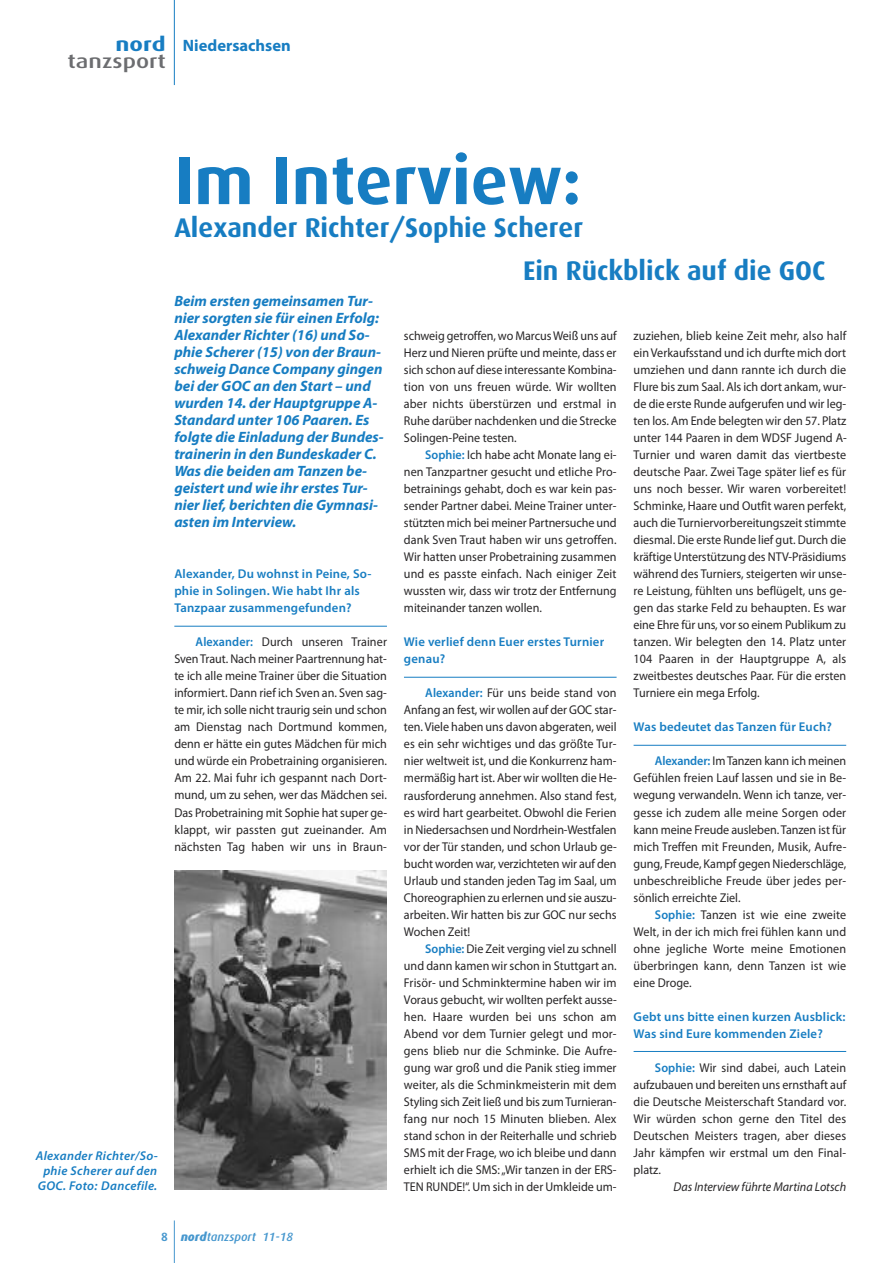
<style>
.page{position:relative;width:893px;height:1263px;background:#fff}
.page>*{position:absolute;margin:0;border:0;box-sizing:border-box;transform-origin:0 0}
.t1{font:700 67.5px "Dax";color:#177dc2}
.t2{font:700 27px/42.8px "Dax";color:#177dc2}
.t3{font:500 19.5px "Dax";color:#6c6d70;scale:1.25 1}
.t4{font:700 19.5px "Dax";color:#177dc2;scale:1.25 1}
.t5{font:700 16.5px "Myriad Pro";color:#177dc2}
.t6{font:italic 700 15px/17px "Myriad Pro";color:#177dc2}
.t7{font:12.75px/17px "Myriad Pro";color:#272526;text-align:justify;scale:.95 1}
.t8{font:600 12.75px/17px "Myriad Pro";letter-spacing:.015em;color:#177dc2}
.t9{font:italic 600 12.75px/14.9px "Myriad Pro";letter-spacing:.025em;color:#177dc2;text-align:center}
.t10{font:italic 12.75px "Myriad Pro";color:#272526;scale:.95 1}
.t11{font:italic 500 12px "Dax";color:#4697ce}
.s1{font-weight:600;color:#177dc2}
.s2{font-weight:700;font-style:normal}
.s3{font-weight:800}
</style>
<div class="page">
<hr style="left:174px;top:626px;width:213px;height:1px;background:#177dc2">
<hr style="left:404px;top:677px;width:213px;height:1px;background:#177dc2">
<hr style="left:634px;top:745px;width:212px;height:1px;background:#177dc2">
<hr style="left:634px;top:1051px;width:212px;height:1px;background:#177dc2">
<hr style="left:174px;top:1220px;width:1px;height:43px;background:#4697ce">
<hr style="left:174px;top:0;width:1px;height:85px;background:#177dc2">
<img style="left:174px;top:871px;width:213px;height:319px">
<h3 class="t4" style="left:116px;top:33px;width:42px">nord</h3>
<h3 class="t3" style="left:68px;top:50px;width:80px">tanzsport</h3>
<p class="t5" style="left:183px;top:39px;width:110px">Niedersachsen</p>
<p class="t9" style="left:36px;top:1149px;width:124px">Alexander Richter/So&shy;phie Scherer auf den<br>GOC. Foto: Dancefile.</p>
<h1 class="t1" style="left:174px;top:143px;width:408px">Im Interview:</h1>
<h2 class="t2" style="left:523px;top:207px;width:304px;text-indent:-349px">Alexander Richter/Sophie Scherer<br>Ein Rückblick auf die GOC</h2>
<p class="t6" style="left:174px;top:294px;width:211px">Beim ersten gemeinsamen Tur&shy;nier sorgten sie für einen Erfolg:<br>Alexander Richter (16) und So&shy;phie Scherer (15) von der Braun&shy;schweig Dance Company gingen bei der GOC an den Start – und wurden 14. der Hauptgruppe A-<br>Standard unter 106 Paaren. Es folgte die Einladung der Bundes&shy;trainerin in den Bundeskader C.<br>Was die beiden am Tanzen be&shy;geistert und wie ihr erstes Tur&shy;nier lief, berichten die Gymnasi&shy;asten im Interview.</p>
<p class="t8" style="left:174px;top:567px;width:199px">Alexander, Du wohnst in Peine, So&shy;phie in Solingen. Wie habt Ihr als<br>Tanzpaar zusammengefunden?</p>
<p class="t7" style="left:174px;top:635px;width:226px;text-indent:21px"><span class="s1">Alexander:</span> Durch unseren Trainer SvenTraut. Nach meiner Paartrennung hat&shy;te ich alle meine Trainer über die Situation informiert. Dann rief ich Sven an. Sven sag&shy;te mir, ich solle nicht traurig sein und schon am Dienstag nach Dortmund kommen, denn er hätte ein gutes Mädchen für mich und würde ein Probetraining organisieren.<br>Am 22. Mai fuhr ich gespannt nach Dort&shy;mund, um zu sehen, wer das Mädchen sei.<br>Das Probetraining mit Sophie hat super ge&shy;klappt, wir passten gut zueinander. Am nächsten Tag haben wir uns in Braun-</p>
<p class="t7" style="left:404px;top:328px;width:225px">schweig getroffen, wo MarcusWeiß uns auf Herz und Nieren prüfte und meinte, dass er sich schon auf diese interessante Kombina&shy;tion von uns freuen würde. Wir wollten aber nichts überstürzen und erstmal in Ruhe darüber nachdenken und die Strecke Solingen-Peine testen.</p>
<p class="t7" style="left:404px;top:447px;width:225px;text-indent:21px"><span class="s1">Sophie:</span> Ich habe acht Monate lang ei&shy;nen Tanzpartner gesucht und etliche Pro&shy;betrainings gehabt, doch es war kein pas&shy;sender Partner dabei. Meine Trainer unter&shy;stützten mich bei meiner Partnersuche und dank Sven Traut haben wir uns getroffen.<br>Wir hatten unser Probetraining zusammen und es passte einfach. Nach einiger Zeit wussten wir, dass wir trotz der Entfernung miteinander tanzen wollen.</p>
<p class="t8" style="left:404px;top:635px;width:202px">Wie verlief denn Euer erstes Turnier genau?</p>
<p class="t7" style="left:404px;top:686px;width:226px;text-indent:21px"><span class="s1">Alexander:</span> Für uns beide stand von Anfang an fest, wir wollen auf der GOC star&shy;ten. Viele haben uns davon abgeraten, weil es ein sehr wichtiges und das größte Tur&shy;nier weltweit ist, und die Konkurrenz ham&shy;mermäßig hart ist. Aber wir wollten die He&shy;rausforderung annehmen. Also stand fest, es wird hart gearbeitet. Obwohl die Ferien in Niedersachsen und Nordrhein-Westfalen vor der Tür standen, und schon Urlaub ge&shy;bucht worden war, verzichteten wir auf den Urlaub und standen jeden Tag im Saal, um Choreographien zu erlernen und sie auszu&shy;arbeiten. Wir hatten bis zur GOC nur sechs Wochen Zeit!</p>
<p class="t7" style="left:404px;top:941px;width:226px;text-indent:21px"><span class="s1">Sophie:</span> Die Zeit verging viel zu schnell und dann kamen wir schon in Stuttgart an.<br>Frisör- und Schminktermine haben wir im Voraus gebucht, wir wollten perfekt ausse&shy;hen. Haare wurden bei uns schon am Abend vor dem Turnier gelegt und mor&shy;gens blieb nur die Schminke. Die Aufre&shy;gung war groß und die Panik stieg immer weiter, als die Schminkmeisterin mit dem Styling sich Zeit ließ und bis zumTurnieran&shy;fang nur noch 15 Minuten blieben. Alex stand schon in der Reiterhalle und schrieb SMS mit der Frage, wo ich bleibe und dann erhielt ich die SMS:„Wir tanzen in der ERS-TEN RUNDE!“. Um sich in der Umkleide um-</p>
<p class="t7" style="left:634px;top:328px;width:226px">zuziehen, blieb keine Zeit mehr, also half ein Verkaufsstand und ich durfte mich dort umziehen und dann rannte ich durch die Flure bis zum Saal. Als ich dort ankam, wur&shy;de die erste Runde aufgerufen und wir leg&shy;ten los. Am Ende belegten wir den 57. Platz unter 144 Paaren in dem WDSF Jugend A-Turnier und waren damit das viertbeste deutsche Paar. Zwei Tage später lief es für uns noch besser. Wir waren vorbereitet!<br>Schminke, Haare und Outfit waren perfekt, auch die Turniervorbereitungszeit stimmte diesmal. Die erste Runde lief gut. Durch die kräftige Unterstützung des NTV-Präsidiums während des Turniers, steigerten wir unse&shy;re Leistung, fühlten uns beflügelt, uns ge&shy;gen das starke Feld zu behaupten. Es war eine Ehre für uns, vor so einem Publikum zu tanzen. Wir belegten den 14. Platz unter 104 Paaren in der Hauptgruppe A, als zweitbestes deutsches Paar. Für die ersten Turniere ein mega Erfolg.</p>
<p class="t8" style="left:634px;top:720px;width:200px">Was bedeutet das Tanzen für Euch?</p>
<p class="t7" style="left:634px;top:754px;width:226px;text-indent:21px"><span class="s1">Alexander:</span> ImTanzen kann ich meinen Gefühlen freien Lauf lassen und sie in Be&shy;wegung verwandeln. Wenn ich tanze, ver&shy;gesse ich zudem alle meine Sorgen oder kann meine Freude ausleben. Tanzen ist für mich Treffen mit Freunden, Musik, Aufre&shy;gung, Freude, Kampf gegen Niederschläge, unbeschreibliche Freude über jedes per&shy;sönlich erreichte Ziel.</p>
<p class="t7" style="left:634px;top:907px;width:225px;text-indent:21px"><span class="s1">Sophie:</span> Tanzen ist wie eine zweite Welt, in der ich mich frei fühlen kann und ohne jegliche Worte meine Emotionen überbringen kann, denn Tanzen ist wie eine Droge.</p>
<p class="t8" style="left:634px;top:1009px;width:213px">Gebt uns bitte einen kurzen Ausblick:<br>Was sind Eure kommenden Ziele?</p>
<p class="t7" style="left:634px;top:1060px;width:225px;text-indent:21px"><span class="s1">Sophie:</span> Wir sind dabei, auch Latein aufzubauen und bereiten uns ernsthaft auf die Deutsche Meisterschaft Standard vor.<br>Wir würden schon gerne den Titel des Deutschen Meisters tragen, aber dieses Jahr kämpfen wir erstmal um den Final&shy;platz.</p>
<p class="t10" style="left:673px;top:1182px;width:183px">Das Interview führte Martina Lotsch</p>
<p class="t11" style="left:161px;top:1230px;width:133px"><span class="s2">8</span> <span class="s3">nord</span>tanzsport 11-18</p>
</div>
